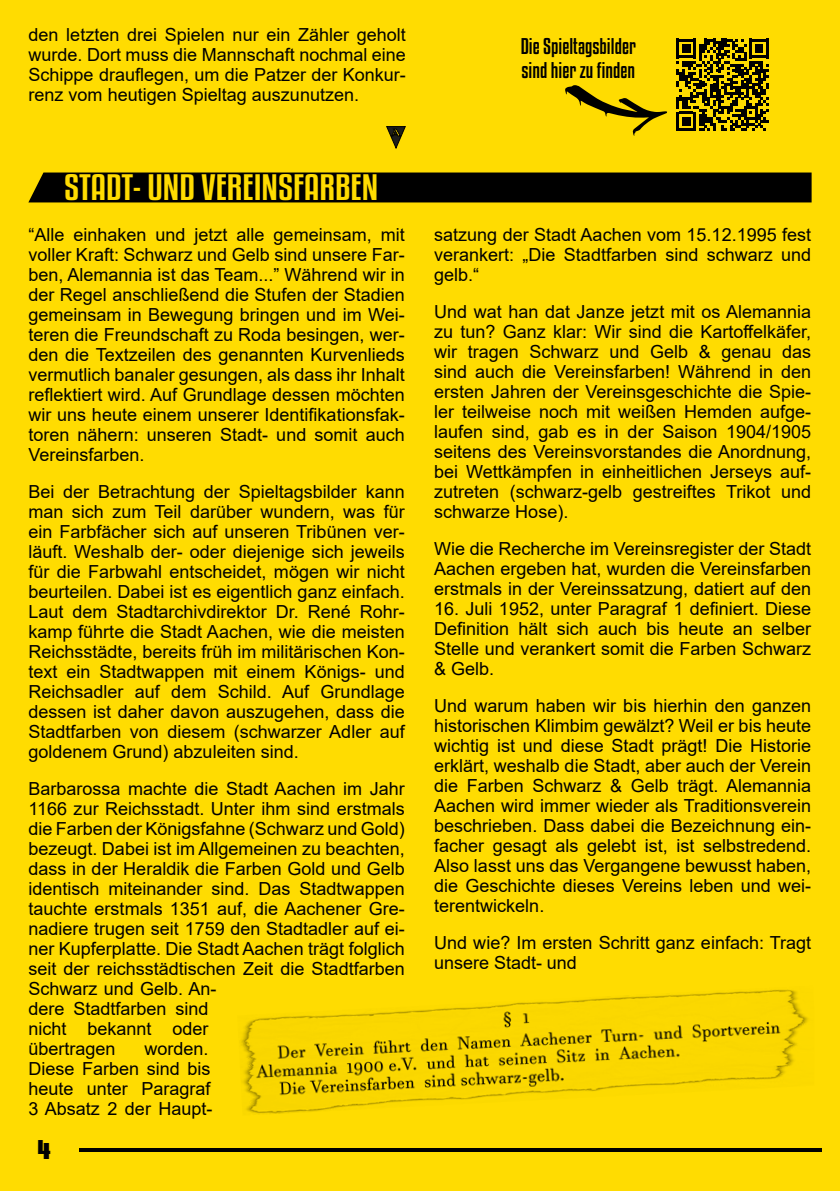
<style>
.page{position:relative;width:840px;height:1191px;background:#fff}
.page>*{position:absolute;margin:0;border:0;box-sizing:border-box;transform-origin:0 0}
.t1{font:32.2px "Kenyan Coffee Rg";color:#ffdc01;scale:1.18 1}
.t2{font:700 23.8px "Kenyan Coffee Rg";color:#000;scale:1.29 1}
.t3{font:20px/24px "Kenyan Coffee Rg";color:#000}
.t4{font:18px/20px "Arial";color:#000;text-align:justify}
</style>
<div class="page">
<div style="left:0;top:0;width:839px;height:1191px;background:#ffdc01"></div>
<hr style="left:80px;top:1148px;width:759px;height:4px;background:#000">
<div style="left:822px;top:0;width:17px;height:1191px;background:#ffdc01"></div>
<div style="left:28px;top:172px;width:783px;height:30px;background:#000"></div>
<svg style="left:386px;top:127px;width:19px;height:21px"></svg>
<svg style="left:565px;top:85px;width:102px;height:51px"></svg>
<svg style="left:676px;top:39px;width:92px;height:92px"></svg>
<img style="left:241px;top:989px;width:568px;height:125px">
<p class="t4" style="left:29px;top:25px;width:378px">den letzten drei Spielen nur ein Zähler geholt wurde. Dort muss die Mannschaft nochmal eine Schippe drauflegen, um die Patzer der Konkur&shy;renz vom heutigen Spieltag auszunutzen.</p>
<p class="t3" style="left:520px;top:34px;width:117px">Die Spieltagsbilder sind hier zu finden</p>
<h1 class="t1" style="left:64px;top:168px;width:268px">STADT- UND VEREINSFARBEN</h1>
<p class="t4" style="left:28px;top:224px;width:378px">“Alle einhaken und jetzt alle gemeinsam, mit voller Kraft: Schwarz und Gelb sind unsere Far&shy;ben, Alemannia ist das Team...” Während wir in der Regel anschließend die Stufen der Stadien gemeinsam in Bewegung bringen und im Wei&shy;teren die Freundschaft zu Roda besingen, wer&shy;den die Textzeilen des genannten Kurvenlieds vermutlich banaler gesungen, als dass ihr Inhalt reflektiert wird. Auf Grundlage dessen möchten wir uns heute einem unserer Identifikationsfak&shy;toren nähern: unseren Stadt- und somit auch Vereinsfarben.</p>
<p class="t4" style="left:28px;top:481px;width:378px">Bei der Betrachtung der Spieltagsbilder kann man sich zum Teil darüber wundern, was für ein Farbfächer sich auf unseren Tribünen ver&shy;läuft. Weshalb der- oder diejenige sich jeweils für die Farbwahl entscheidet, mögen wir nicht beurteilen. Dabei ist es eigentlich ganz einfach.<br>Laut dem Stadtarchivdirektor Dr. René Rohr&shy;kamp führte die Stadt Aachen, wie die meisten Reichsstädte, bereits früh im militärischen Kon&shy;text ein Stadtwappen mit einem Königs- und Reichsadler auf dem Schild. Auf Grundlage dessen ist daher davon auszugehen, dass die Stadtfarben von diesem (schwarzer Adler auf goldenem Grund) abzuleiten sind.</p>
<p class="t4" style="left:28px;top:778px;width:378px;text-align:left">Barbarossa machte die Stadt Aachen im Jahr 1166 zur Reichsstadt. Unter ihm sind erstmals die Farben der Königsfahne (Schwarz und Gold) bezeugt. Dabei ist im Allgemeinen zu beachten, dass in der Heraldik die Farben Gold und Gelb identisch miteinander sind. Das Stadtwappen tauchte erstmals 1351 auf, die Aachener Gre&shy;nadiere trugen seit 1759 den Stadtadler auf ei&shy;ner Kupferplatte. Die Stadt Aachen trägt folglich seit der reichsstädtischen Zeit die Stadtfarben Schwarz und Gelb. An-<br>dere Stadtfarben sind<br>nicht bekannt oder<br>übertragen</p>
<p class="t4" style="left:28px;top:1038px;width:185px;text-align:left;text-indent:116px">worden.<br>Diese Farben sind bis heute unter Paragraf<br>3 Absatz 2 der Haupt-</p>
<h2 class="t2" style="left:37px;top:1135px;width:12px">4</h2>
<p class="t4" style="left:434px;top:224px;width:378px">satzung der Stadt Aachen vom 15.12.1995 fest verankert: „Die Stadtfarben sind schwarz und gelb.“</p>
<p class="t4" style="left:434px;top:301px;width:378px">Und wat han dat Janze jetzt mit os Alemannia zu tun? Ganz klar: Wir sind die Kartoffelkäfer, wir tragen Schwarz und Gelb &amp; genau das sind auch die Vereinsfarben! Während in den ersten Jahren der Vereinsgeschichte die Spie&shy;ler teilweise noch mit weißen Hemden aufge&shy;laufen sind, gab es in der Saison 1904/1905 seitens des Vereinsvorstandes die Anordnung, bei Wettkämpfen in einheitlichen Jerseys auf&shy;zutreten (schwarz-gelb gestreiftes Trikot und schwarze Hose).</p>
<p class="t4" style="left:434px;top:538px;width:378px">Wie die Recherche im Vereinsregister der Stadt Aachen ergeben hat, wurden die Vereinsfarben erstmals in der Vereinssatzung, datiert auf den</p>
<p class="t4" style="left:434px;top:598px;width:378px">16. Juli 1952, unter Paragraf 1 definiert. Diese Definition hält sich auch bis heute an selber Stelle und verankert somit die Farben Schwarz &amp; Gelb.</p>
<p class="t4" style="left:434px;top:695px;width:378px">Und warum haben wir bis hierhin den ganzen historischen Klimbim gewälzt? Weil er bis heute wichtig ist und diese Stadt prägt! Die Historie erklärt, weshalb die Stadt, aber auch der Verein die Farben Schwarz &amp; Gelb trägt. Alemannia Aachen wird immer wieder als Traditionsverein beschrieben. Dass dabei die Bezeichnung ein&shy;facher gesagt als gelebt ist, ist selbstredend.<br>Also lasst uns das Vergangene bewusst haben, die Geschichte dieses Vereins leben und wei&shy;terentwickeln.</p>
<p class="t4" style="left:434px;top:932px;width:378px">Und wie? Im ersten Schritt ganz einfach: Tragt unsere Stadt- und</p>
</div>
